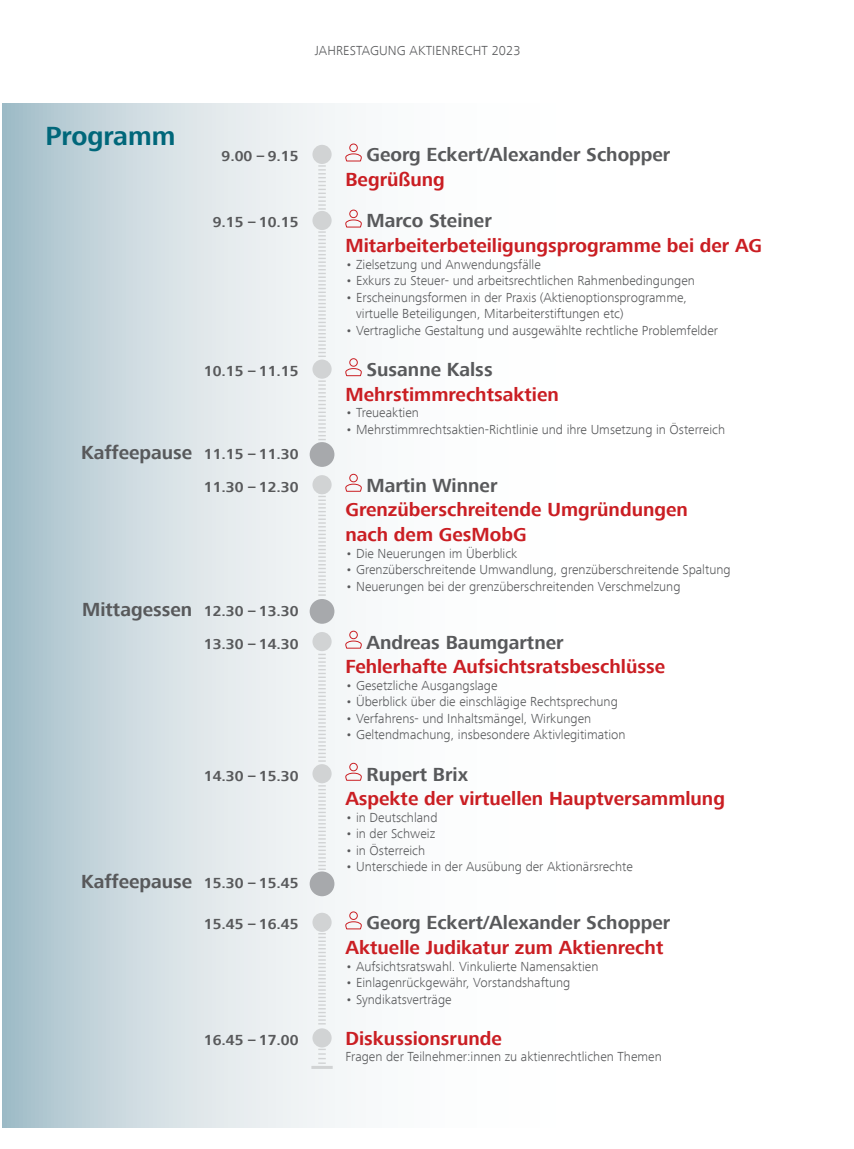
<style>
.page{position:relative;width:854px;height:1149px;background:#fff}
.page>*{position:absolute;margin:0;border:0;box-sizing:border-box;transform-origin:0 0}
.t1{font:700 27px "Frutiger Next Com";color:#00677a}
.t2{font:700 19.5px/24.8px "Frutiger Next Com";color:#ca1e23}
.t3{font:700 19.5px "Frutiger Next Com";color:#58595b}
.t4{font:700 15px "Frutiger Next Com";color:#58595b}
.t5{font:300 13.5px/16.5px "Frutiger Next Com";color:#58595b}
.s1{font-size:15px}
</style>
<div class="page">
<svg style="left:3px;top:104px;width:358px;height:1022px"></svg>
<svg style="left:345px;top:143px;width:17px;height:19px"></svg>
<svg style="left:345px;top:209px;width:17px;height:19px"></svg>
<svg style="left:345px;top:358px;width:17px;height:18px"></svg>
<svg style="left:345px;top:473px;width:17px;height:19px"></svg>
<svg style="left:345px;top:630px;width:17px;height:18px"></svg>
<svg style="left:345px;top:762px;width:17px;height:18px"></svg>
<svg style="left:345px;top:910px;width:17px;height:19px"></svg>
<svg style="left:318px;top:164px;width:7px;height:47px"></svg>
<svg style="left:318px;top:230px;width:7px;height:127px"></svg>
<svg style="left:318px;top:378px;width:7px;height:64px"></svg>
<svg style="left:318px;top:494px;width:7px;height:101px"></svg>
<svg style="left:318px;top:653px;width:7px;height:108px"></svg>
<svg style="left:318px;top:785px;width:7px;height:86px"></svg>
<svg style="left:318px;top:931px;width:7px;height:93px"></svg>
<svg style="left:318px;top:1048px;width:7px;height:15px"></svg>
<div style="left:312px;top:359px;width:19px;height:19px;background:#d1d3d4;border-radius:50%"></div>
<div style="left:312px;top:475px;width:19px;height:19px;background:#d1d3d4;border-radius:50%"></div>
<div style="left:312px;top:631px;width:19px;height:20px;background:#d1d3d4;border-radius:50%"></div>
<div style="left:312px;top:211px;width:19px;height:19px;background:#d1d3d4;border-radius:50%"></div>
<div style="left:312px;top:145px;width:19px;height:19px;background:#d1d3d4;border-radius:50%"></div>
<div style="left:309px;top:442px;width:25px;height:24px;background:#a7a9ac;border-radius:50%"></div>
<div style="left:309px;top:598px;width:25px;height:25px;background:#a7a9ac;border-radius:50%"></div>
<div style="left:309px;top:871px;width:25px;height:24px;background:#a7a9ac;border-radius:50%"></div>
<hr style="left:311px;top:1065px;width:21px;height:3px;background:#d1d3d4">
<div style="left:312px;top:763px;width:19px;height:20px;background:#d1d3d4;border-radius:50%"></div>
<div style="left:312px;top:912px;width:19px;height:19px;background:#d1d3d4;border-radius:50%"></div>
<div style="left:312px;top:1027px;width:19px;height:20px;background:#d1d3d4;border-radius:50%"></div>
<p class="t5" style="left:315px;top:42px;width:207px">JAHRESTAGUNG AKTIENRECHT 2023</p>
<h1 class="t1" style="left:45px;top:120px;width:131px">Programm</h1>
<p class="t4" style="left:221px;top:148px;width:79px">9.00 – 9.15</p>
<p class="t4" style="left:212px;top:214px;width:87px">9.15 – 10.15</p>
<p class="t4" style="left:204px;top:362px;width:96px">10.15 – 11.15</p>
<h2 class="t3" style="left:81px;top:441px;width:219px">Kaffeepause <span class="s1">11.15 – 11.30</span></h2>
<p class="t4" style="left:204px;top:478px;width:96px">11.30 – 12.30</p>
<h2 class="t3" style="left:82px;top:597px;width:218px">Mittagessen <span class="s1">12.30 – 13.30</span></h2>
<p class="t4" style="left:204px;top:634px;width:96px">13.30 – 14.30</p>
<p class="t4" style="left:204px;top:766px;width:96px">14.30 – 15.30</p>
<h2 class="t3" style="left:81px;top:870px;width:219px">Kaffeepause <span class="s1">15.30 – 15.45</span></h2>
<p class="t4" style="left:204px;top:915px;width:96px">15.45 – 16.45</p>
<p class="t4" style="left:204px;top:1030px;width:96px">16.45 – 17.00</p>
<h2 class="t3" style="left:366px;top:144px;width:305px">Georg Eckert/Alexander Schopper</h2>
<h2 class="t2" style="left:345px;top:167px;width:101px">Begrüßung</h2>
<h2 class="t3" style="left:366px;top:210px;width:127px">Marco Steiner</h2>
<h2 class="t2" style="left:345px;top:233px;width:418px">Mitarbeiterbeteiligungsprogramme bei der AG</h2>
<p class="t5" style="left:345px;top:256px;width:197px">• Zielsetzung und Anwendungsfälle</p>
<p class="t5" style="left:345px;top:272px;width:351px">• Exkurs zu Steuer- und arbeitsrechtlichen Rahmenbedingungen</p>
<p class="t5" style="left:356px;top:289px;width:332px;text-indent:-11px">• Erscheinungsformen in der Praxis (Aktienoptionsprogramme, virtuelle Beteiligungen, Mitarbeiterstiftungen etc)</p>
<p class="t5" style="left:345px;top:322px;width:374px">• Vertragliche Gestaltung und ausgewählte rechtliche Problemfelder</p>
<h2 class="t3" style="left:366px;top:358px;width:128px">Susanne Kalss</h2>
<h2 class="t2" style="left:345px;top:382px;width:215px">Mehrstimmrechtsaktien</h2>
<p class="t5" style="left:345px;top:404px;width:75px">• Treueaktien</p>
<p class="t5" style="left:345px;top:421px;width:381px">• Mehrstimmrechtsaktien-Richtlinie und ihre Umsetzung in Österreich</p>
<h2 class="t3" style="left:366px;top:474px;width:132px">Martin Winner</h2>
<h2 class="t2" style="left:345px;top:497px;width:344px">Grenzüberschreitende Umgründungen nach dem GesMobG</h2>
<p class="t5" style="left:345px;top:544px;width:173px">• Die Neuerungen im Überblick</p>
<p class="t5" style="left:345px;top:561px;width:386px">• Grenzüberschreitende Umwandlung, grenzüberschreitende Spaltung</p>
<p class="t5" style="left:345px;top:577px;width:336px">• Neuerungen bei der grenzüberschreitenden Verschmelzung</p>
<h2 class="t3" style="left:366px;top:630px;width:199px">Andreas Baumgartner</h2>
<h2 class="t2" style="left:345px;top:654px;width:321px">Fehlerhafte Aufsichtsratsbeschlüsse</h2>
<p class="t5" style="left:345px;top:676px;width:154px">• Gesetzliche Ausgangslage</p>
<p class="t5" style="left:345px;top:693px;width:274px">• Überblick über die einschlägige Rechtsprechung</p>
<p class="t5" style="left:345px;top:709px;width:247px">• Verfahrens- und Inhaltsmängel, Wirkungen</p>
<p class="t5" style="left:345px;top:726px;width:282px">• Geltendmachung, insbesondere Aktivlegitimation</p>
<h2 class="t3" style="left:366px;top:762px;width:103px">Rupert Brix</h2>
<h2 class="t2" style="left:345px;top:786px;width:381px">Aspekte der virtuellen Hauptversammlung</h2>
<p class="t5" style="left:345px;top:808px;width:94px">• in Deutschland</p>
<p class="t5" style="left:345px;top:825px;width:91px">• in der Schweiz</p>
<p class="t5" style="left:345px;top:841px;width:81px">• in Österreich</p>
<p class="t5" style="left:345px;top:858px;width:289px">• Unterschiede in der Ausübung der Aktionärsrechte</p>
<h2 class="t3" style="left:366px;top:911px;width:305px">Georg Eckert/Alexander Schopper</h2>
<h2 class="t2" style="left:345px;top:934px;width:319px">Aktuelle Judikatur zum Aktienrecht</h2>
<p class="t5" style="left:345px;top:957px;width:254px">• Aufsichtsratswahl. Vinkulierte Namensaktien</p>
<p class="t5" style="left:345px;top:973px;width:226px">• Einlagenrückgewähr, Vorstandshaftung</p>
<p class="t5" style="left:345px;top:990px;width:108px">• Syndikatsverträge</p>
<h2 class="t2" style="left:345px;top:1025px;width:158px">Diskussionsrunde</h2>
<p class="t5" style="left:345px;top:1048px;width:318px">Fragen der Teilnehmer:innen zu aktienrechtlichen Themen</p>
</div>
